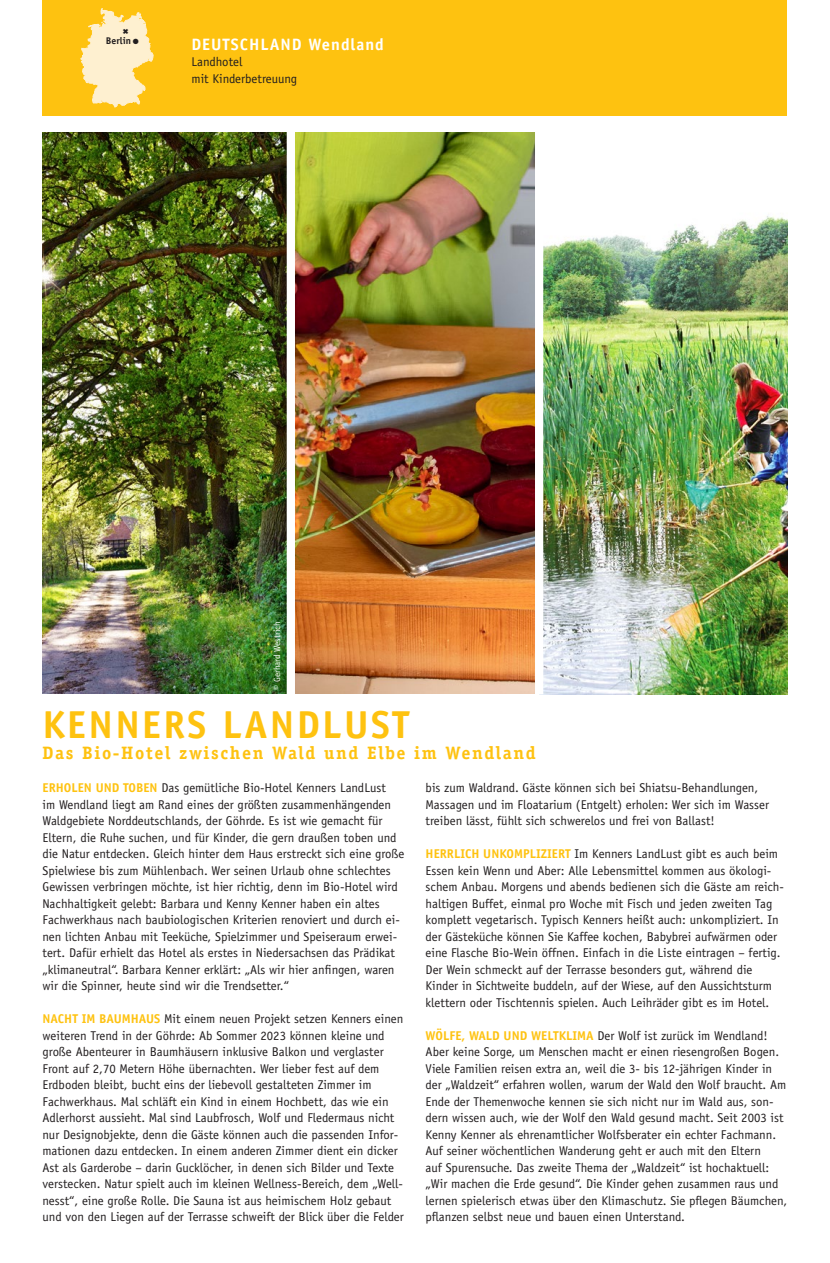
<style>
.page{position:relative;width:830px;height:1263px;background:#fff}
.page>*{position:absolute;margin:0;border:0;box-sizing:border-box;transform-origin:0 0}
.t1{font:700 39px "Officina Sans Std";letter-spacing:.06em;color:#fec210}
.t2{font:700 18px "Officina Serif Std";letter-spacing:.09em;color:#fec210}
.t3{font:700 16.5px "Officina Sans Std";letter-spacing:.06em;color:#fff}
.t4{font:12.75px/16.5px "Officina Sans Std";color:#231f20}
.t5{font:700 9.75px "Officina Sans Std";color:#231f20}
.t6{font:9px "Officina Sans Std";color:#fff}
.s1{font-weight:700;color:#fec210}
</style>
<div class="page">
<div style="left:43px;top:0;width:744px;height:116px;background:#fec210"></div>
<img style="left:43px;top:132px;width:744px;height:562px">
<div style="left:286px;top:123px;width:9px;height:571px;background:#fff"></div>
<div style="left:534px;top:123px;width:9px;height:571px;background:#fff"></div>
<svg style="left:80px;top:8px;width:74px;height:100px"></svg>
<p class="t5" style="left:106px;top:34px;width:34px">Berlin ●</p>
<p class="t3" style="left:191px;top:34px;width:194px">DEUTSCHLAND Wendland</p>
<p class="t4" style="left:191px;top:53px;width:107px">Landhotel<br>mit Kinderbetreuung</p>
<p class="t6" style="left:272px;top:690px;width:70px;rotate:-90deg">© Gerhard Westrich</p>
<h1 class="t1" style="left:43px;top:700px;width:368px">KENNERS LANDLUST</h1>
<h2 class="t2" style="left:43px;top:742px;width:494px">Das Bio-Hotel zwischen Wald und Elbe im Wendland</h2>
<p class="t4" style="left:43px;top:779px;width:363px"><span class="s1">ERHOLEN UND TOBEN</span> Das gemütliche Bio-Hotel Kenners LandLust<br>im Wendland liegt am Rand eines der größten zusammenhängenden Waldgebiete Norddeutschlands, der Göhrde. Es ist wie gemacht für Eltern, die Ruhe suchen, und für Kinder, die gern draußen toben und die Natur entdecken. Gleich hinter dem Haus erstreckt sich eine große Spielwiese bis zum Mühlenbach. Wer seinen Urlaub ohne schlechtes Gewissen verbringen möchte, ist hier richtig, denn im Bio-Hotel wird Nachhaltigkeit gelebt: Barbara und Kenny Kenner haben ein altes Fachwerkhaus nach baubiologischen Kriterien renoviert und durch ei&shy;nen lichten Anbau mit Teeküche, Spielzimmer und Speiseraum erwei&shy;tert. Dafür erhielt das Hotel als erstes in Niedersachsen das Prädikat „klimaneutral“. Barbara Kenner erklärt: „Als wir hier anfingen, waren wir die Spinner, heute sind wir die Trendsetter.“</p>
<p class="t4" style="left:43px;top:1010px;width:362px"><span class="s1">NACHT IM BAUMHAUS</span> Mit einem neuen Projekt setzen Kenners einen weiteren Trend in der Göhrde: Ab Sommer 2023 können kleine und große Abenteurer in Baumhäusern inklusive Balkon und verglaster Front auf 2,70 Metern Höhe übernachten. Wer lieber fest auf dem Erdboden bleibt, bucht eins der liebevoll gestalteten Zimmer im Fachwerkhaus. Mal schläft ein Kind in einem Hochbett, das wie ein Adlerhorst aussieht. Mal sind Laubfrosch, Wolf und Fledermaus nicht nur Designobjekte, denn die Gäste können auch die passenden Infor&shy;mationen dazu entdecken. In einem anderen Zimmer dient ein dicker Ast als Garderobe – darin Gucklöcher, in denen sich Bilder und Texte verstecken. Natur spielt auch im kleinen Wellness-Bereich, dem „Well&shy;nesst“, eine große Rolle. Die Sauna ist aus heimischem Holz gebaut und von den Liegen auf der Terrasse schweift der Blick über die Felder</p>
<p class="t4" style="left:425px;top:779px;width:345px">bis zum Waldrand. Gäste können sich bei Shiatsu-Behandlungen,<br>Massagen und im Floatarium (Entgelt) erholen: Wer sich im Wasser treiben lässt, fühlt sich schwerelos und frei von Ballast!</p>
<p class="t4" style="left:425px;top:845px;width:360px"><span class="s1">HERRLICH UNKOMPLIZIERT</span> Im Kenners LandLust gibt es auch beim Essen kein Wenn und Aber: Alle Lebensmittel kommen aus ökologi&shy;schem Anbau. Morgens und abends bedienen sich die Gäste am reich&shy;haltigen Buffet, einmal pro Woche mit Fisch und jeden zweiten Tag komplett vegetarisch. Typisch Kenners heißt auch: unkompliziert. In der Gästeküche können Sie Kaffee kochen, Babybrei aufwärmen oder eine Flasche Bio-Wein öffnen. Einfach in die Liste eintragen – fertig.<br>Der Wein schmeckt auf der Terrasse besonders gut, während die Kinder in Sichtweite buddeln, auf der Wiese, auf den Aussichtsturm klettern oder Tischtennis spielen. Auch Leihräder gibt es im Hotel.</p>
<p class="t4" style="left:425px;top:1027px;width:363px"><span class="s1">WÖLFE, WALD UND WELTKLIMA</span> Der Wolf ist zurück im Wendland!<br>Aber keine Sorge, um Menschen macht er einen riesengroßen Bogen.<br>Viele Familien reisen extra an, weil die 3- bis 12-jährigen Kinder in der „Waldzeit“ erfahren wollen, warum der Wald den Wolf braucht. Am Ende der Themenwoche kennen sie sich nicht nur im Wald aus, son&shy;dern wissen auch, wie der Wolf den Wald gesund macht. Seit 2003 ist Kenny Kenner als ehrenamtlicher Wolfsberater ein echter Fachmann.<br>Auf seiner wöchentlichen Wanderung geht er auch mit den Eltern<br>auf Spurensuche. Das zweite Thema der „Waldzeit“ ist hochaktuell: „Wir machen die Erde gesund“. Die Kinder gehen zusammen raus und lernen spielerisch etwas über den Klimaschutz. Sie pflegen Bäumchen, pflanzen selbst neue und bauen einen Unterstand.</p>
</div>
